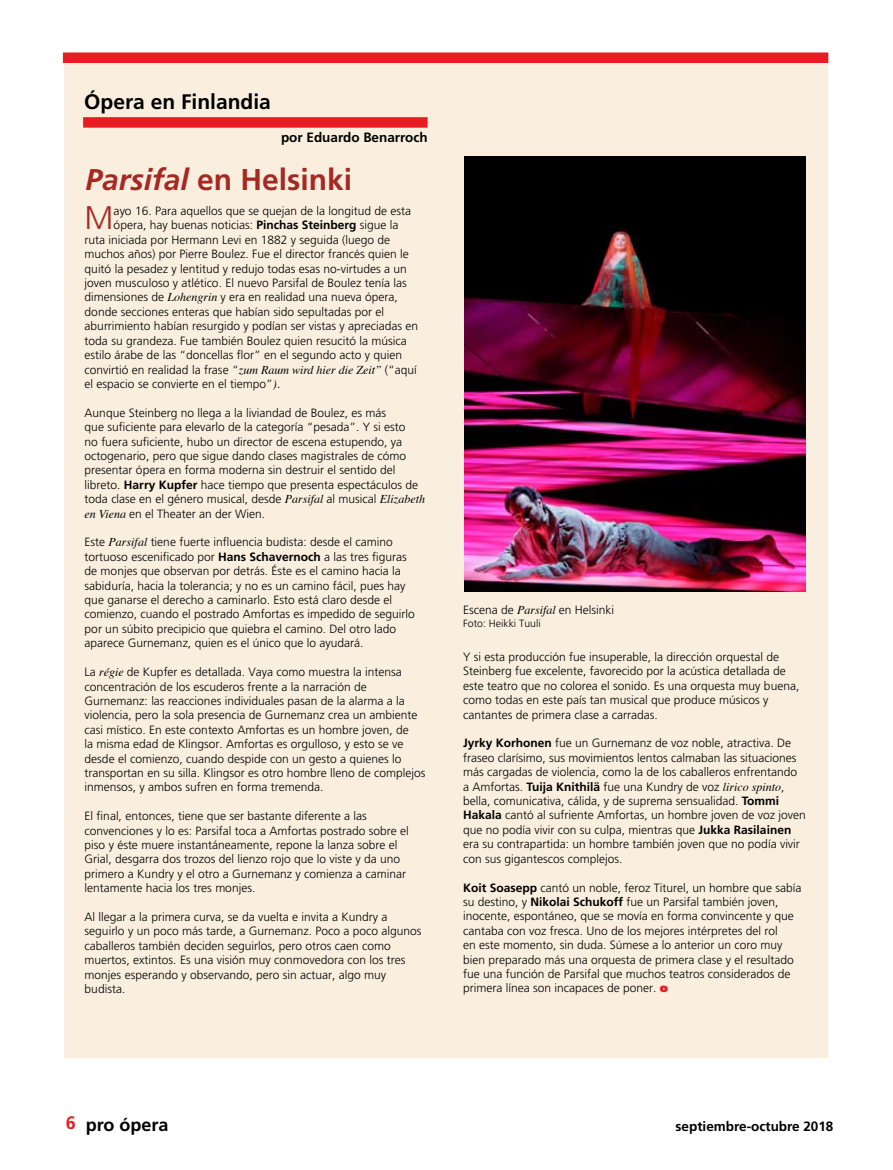
<style>
.page{position:relative;width:893px;height:1170px;background:#fff}
.page>*{position:absolute;margin:0;border:0;box-sizing:border-box;transform-origin:0 0}
.t1{font:300 32.7px "Frutiger";color:#a62822}
.t2{font:700 30px "Frutiger";color:#a62822}
.t3{font:700 21px "Frutiger";color:#000}
.t4{font:700 18px "Frutiger";color:#000}
.t5{font:700 13.5px "Frutiger";color:#000}
.t6{font:300 12px/14.4px "Frutiger";color:#000}
.t7{font:300 10.5px "Frutiger";color:#000}
.s1{font-style:italic}
.s2{font-weight:700}
.s3{font-family:"Times";font-weight:400;font-style:italic}
.s4{font-weight:900;color:#e91c23}
</style>
<div class="page">
<div style="left:64px;top:58px;width:763px;height:999px;background:#faefdf"></div>
<div style="left:63px;top:52px;width:765px;height:11px;background:#e91c23"></div>
<img style="left:465px;top:156px;width:340px;height:435px">
<div style="left:83px;top:117px;width:345px;height:11px;background:#e91c23"></div>
<h3 class="t3" style="left:84px;top:90px;width:188px">Ópera en Finlandia</h3>
<p class="t5" style="left:281px;top:129px;width:148px">por Eduardo Benarroch</p>
<h2 class="t2" style="left:85px;top:162px;width:268px"><span class="s1">Parsifal</span> en Helsinki</h2>
<h1 class="t1" style="left:85px;top:200px;width:31px">M</h1>
<p class="t6" style="left:114px;top:204px;width:299px">ayo 16. Para aquellos que se quejan de la longitud de esta</p>
<p class="t6" style="left:114px;top:218px;width:286px">ópera, hay buenas noticias: <span class="s2">Pinchas Steinberg</span> sigue la</p>
<p class="t6" style="left:85px;top:233px;width:307px">ruta iniciada por Hermann Levi en 1882 y seguida (luego de</p>
<p class="t6" style="left:85px;top:247px;width:326px">muchos años) por Pierre Boulez. Fue el director francés quien le</p>
<p class="t6" style="left:85px;top:261px;width:324px">quitó la pesadez y lentitud y redujo todas esas no-virtudes a un</p>
<p class="t6" style="left:85px;top:276px;width:324px">joven musculoso y atlético. El nuevo Parsifal de Boulez tenía las</p>
<p class="t6" style="left:85px;top:290px;width:315px">dimensiones de <span class="s3">Lohengrin</span> y era en realidad una nueva ópera,</p>
<p class="t6" style="left:85px;top:305px;width:301px">donde secciones enteras que habían sido sepultadas por el</p>
<p class="t6" style="left:85px;top:319px;width:335px">aburrimiento habían resurgido y podían ser vistas y apreciadas en</p>
<p class="t6" style="left:85px;top:333px;width:324px">toda su grandeza. Fue también Boulez quien resucitó la música</p>
<p class="t6" style="left:85px;top:348px;width:319px">estilo árabe de las “doncellas flor” en el segundo acto y quien</p>
<p class="t6" style="left:85px;top:362px;width:334px">convirtió en realidad la frase “<span class="s3">zum Raum wird hier die Zeit”</span> (“aquí</p>
<p class="t6" style="left:85px;top:377px;width:197px">el espacio se convierte en el tiempo”<span class="s3">).</span></p>
<p class="t6" style="left:85px;top:405px;width:342px">Aunque Steinberg no llega a la liviandad de Boulez, es más<br>que suficiente para elevarlo de la categoría “pesada”. Y si esto<br>no fuera suficiente, hubo un director de escena estupendo, ya octogenario, pero que sigue dando clases magistrales de cómo presentar ópera en forma moderna sin destruir el sentido del libreto. <span class="s2">Harry Kupfer</span> hace tiempo que presenta espectáculos de toda clase en el género musical, desde <span class="s3">Parsifal</span> al musical <span class="s3">Elizabeth en Viena</span> en el Theater an der Wien.</p>
<p class="t6" style="left:85px;top:535px;width:332px">Este <span class="s3">Parsifal</span> tiene fuerte influencia budista: desde el camino tortuoso escenificado por <span class="s2">Hans Schavernoch</span> a las tres figuras de monjes que observan por detrás. Éste es el camino hacia la sabiduría, hacia la tolerancia; y no es un camino fácil, pues hay que ganarse el derecho a caminarlo. Esto está claro desde el comienzo, cuando el postrado Amfortas es impedido de seguirlo por un súbito precipicio que quiebra el camino. Del otro lado aparece Gurnemanz, quien es el único que lo ayudará.</p>
<p class="t6" style="left:85px;top:665px;width:342px">La <span class="s3">régie</span> de Kupfer es detallada. Vaya como muestra la intensa concentración de los escuderos frente a la narración de Gurnemanz: las reacciones individuales pasan de la alarma a la violencia, pero la sola presencia de Gurnemanz crea un ambiente casi místico. En este contexto Amfortas es un hombre joven, de<br>la misma edad de Klingsor. Amfortas es orgulloso, y esto se ve desde el comienzo, cuando despide con un gesto a quienes lo transportan en su silla. Klingsor es otro hombre lleno de complejos inmensos, y ambos sufren en forma tremenda.</p>
<p class="t6" style="left:85px;top:809px;width:326px">El final, entonces, tiene que ser bastante diferente a las convenciones y lo es: Parsifal toca a Amfortas postrado sobre el piso y éste muere instantáneamente, repone la lanza sobre el Grial, desgarra dos trozos del lienzo rojo que lo viste y da uno primero a Kundry y el otro a Gurnemanz y comienza a caminar lentamente hacia los tres monjes.</p>
<p class="t6" style="left:85px;top:909px;width:338px">Al llegar a la primera curva, se da vuelta e invita a Kundry a seguirlo y un poco más tarde, a Gurnemanz. Poco a poco algunos caballeros también deciden seguirlos, pero otros caen como muertos, extintos. Es una visión muy conmovedora con los tres monjes esperando y observando, pero sin actuar, algo muy budista.</p>
<p class="t6" style="left:463px;top:602px;width:153px">Escena de <span class="s3">Parsifal</span> en Helsinki</p>
<p class="t7" style="left:463px;top:617px;width:79px">Foto: Heikki Tuuli</p>
<p class="t6" style="left:463px;top:649px;width:338px">Y si esta producción fue insuperable, la dirección orquestal de Steinberg fue excelente, favorecido por la acústica detallada de este teatro que no colorea el sonido. Es una orquesta muy buena, como todas en este país tan musical que produce músicos y cantantes de primera clase a carradas.</p>
<p class="t6" style="left:463px;top:736px;width:344px"><span class="s2">Jyrky Korhonen</span> fue un Gurnemanz de voz noble, atractiva. De fraseo clarísimo, sus movimientos lentos calmaban las situaciones más cargadas de violencia, como la de los caballeros enfrentando a Amfortas. <span class="s2">Tuija Knithilä</span> fue una Kundry de voz <span class="s3">lirico spinto</span>, bella, comunicativa, cálida, y de suprema sensualidad. <span class="s2">Tommi Hakala</span> cantó al sufriente Amfortas, un hombre joven de voz joven que no podía vivir con su culpa, mientras que <span class="s2">Jukka Rasilainen </span>era su contrapartida: un hombre también joven que no podía vivir con sus gigantescos complejos.</p>
<p class="t6" style="left:463px;top:880px;width:340px"><span class="s2">Koit Soasepp</span> cantó un noble, feroz Titurel, un hombre que sabía su destino, y <span class="s2">Nikolai Schukoff</span> fue un Parsifal también joven, inocente, espontáneo, que se movía en forma convincente y que cantaba con voz fresca. Uno de los mejores intérpretes del rol<br>en este momento, sin duda. Súmese a lo anterior un coro muy bien preparado más una orquesta de primera clase y el resultado fue una función de Parsifal que muchos teatros considerados de primera línea son incapaces de poner. <span class="s4">o</span></p>
<h3 class="t4" style="left:86px;top:1114px;width:84px">pro ópera</h3>
<p class="t5" style="left:676px;top:1118px;width:159px">septiembre-octubre 201 8</p>
</div>
